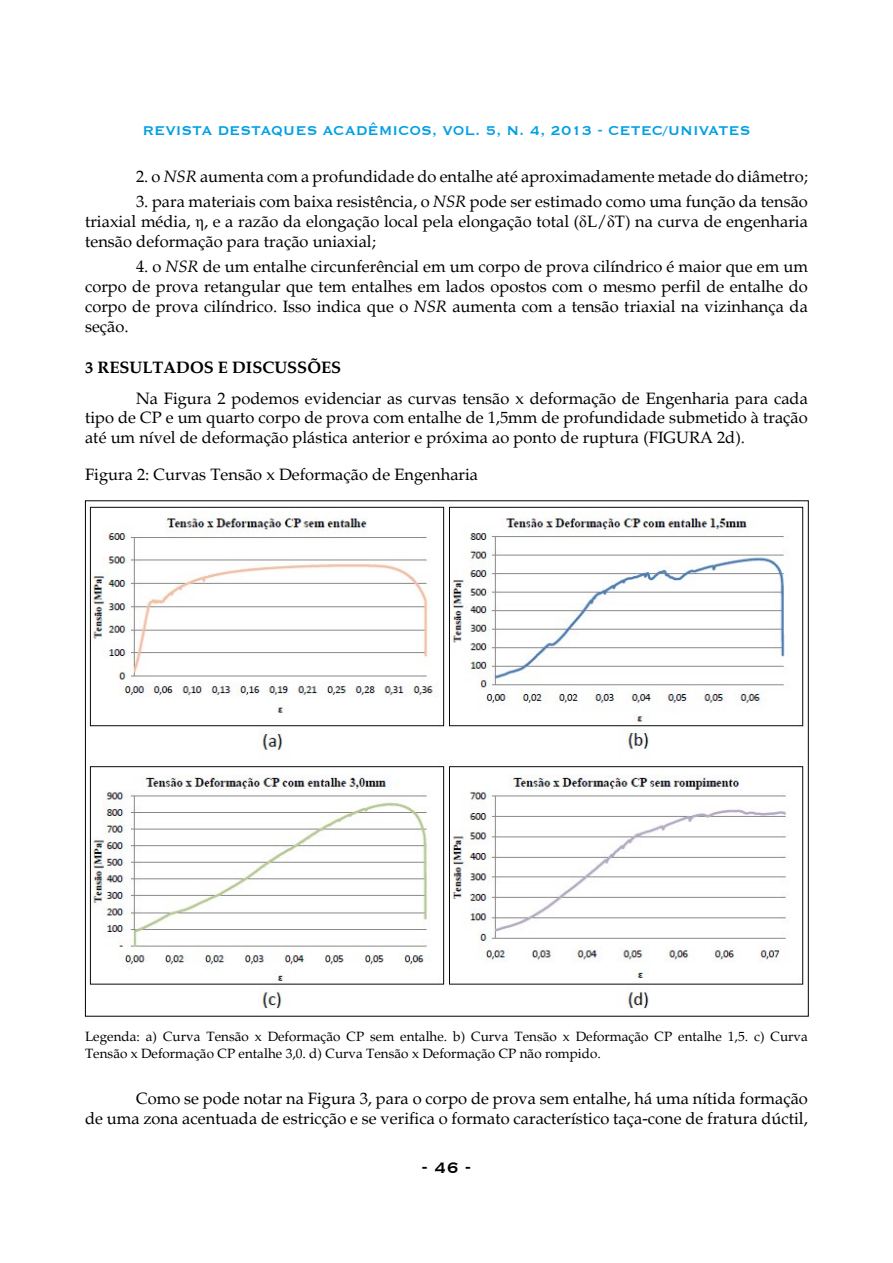
<style>
.page{position:relative;width:893px;height:1263px;background:#fff}
.page>*{position:absolute;margin:0;border:0;box-sizing:border-box;transform-origin:0 0}
.t1{font:700 19.5px "Copperplate Gothic BT";color:#000}
.t2{font:16.5px/19.8px "Palatino";color:#000;text-align:justify}
.t3{font:700 16.5px "Copperplate Gothic BT";color:#009fe3}
.t4{font:700 16.5px "Palatino";color:#000}
.t5{font:13.5px/16.2px "Palatino";color:#000}
.s1{font-style:italic}
.s2{font-family:"Times New Roman"}
</style>
<div class="page">
<img style="left:88px;top:504px;width:716px;height:505px">
<p class="t3" style="left:142px;top:122px;width:609px">REVISTA DESTAQUES ACADÊMICOS, VOL. 5, N. 4, 2013 - CETEC/UNIVATES</p>
<p class="t2" style="left:136px;top:167px;width:673px">2. o <span class="s1">NSR</span> aumenta com a profundidade do entalhe até aproximadamente metade do diâmetro;</p>
<p class="t2" style="left:85px;top:192px;width:724px;text-indent:51px">3. para materiais com baixa resistência, o <span class="s1">NSR</span> pode ser estimado como uma função da tensão triaxial média, <span class="s2">η</span>, e a razão da elongação local pela elongação total (<span class="s2">δ</span>L/<span class="s2">δ</span>T) na curva de engenharia tensão deformação para tração uniaxial;</p>
<p class="t2" style="left:85px;top:257px;width:724px;text-indent:51px">4. o <span class="s1">NSR</span> de um entalhe circunferêncial em um corpo de prova cilíndrico é maior que em um corpo de prova retangular que tem entalhes em lados opostos com o mesmo perfil de entalhe do corpo de prova cilíndrico. Isso indica que o <span class="s1">NSR</span> aumenta com a tensão triaxial na vizinhança da seção.</p>
<p class="t4" style="left:85px;top:358px;width:258px">3 RESULTADOS E DISCUSSÕES</p>
<p class="t2" style="left:85px;top:388px;width:724px;text-indent:51px">Na Figura 2 podemos evidenciar as curvas tensão x deformação de Engenharia para cada tipo de CP e um quarto corpo de prova com entalhe de 1,5mm de profundidade submetido à tração até um nível de deformação plástica anterior e próxima ao ponto de ruptura (FIGURA 2d).</p>
<p class="t2" style="left:85px;top:465px;width:395px">Figura 2: Curvas Tensão x Deformação de Engenharia</p>
<p class="t5" style="left:85px;top:1029px;width:724px">Legenda: a) Curva Tensão x Deformação CP sem entalhe. b) Curva Tensão x Deformação CP entalhe 1,5. c) Curva<br>Tensão x Deformação CP entalhe 3,0. d) Curva Tensão x Deformação CP não rompido.</p>
<p class="t2" style="left:85px;top:1089px;width:724px;text-align:right">Como se pode notar na Figura 3, para o corpo de prova sem entalhe, há uma nítida formação<br>de uma zona acentuada de estricção e se verifica o formato característico taça-cone de fratura dúctil,</p>
<p class="t1" style="left:422px;top:1157px;width:51px">- 46 -</p>
</div>
